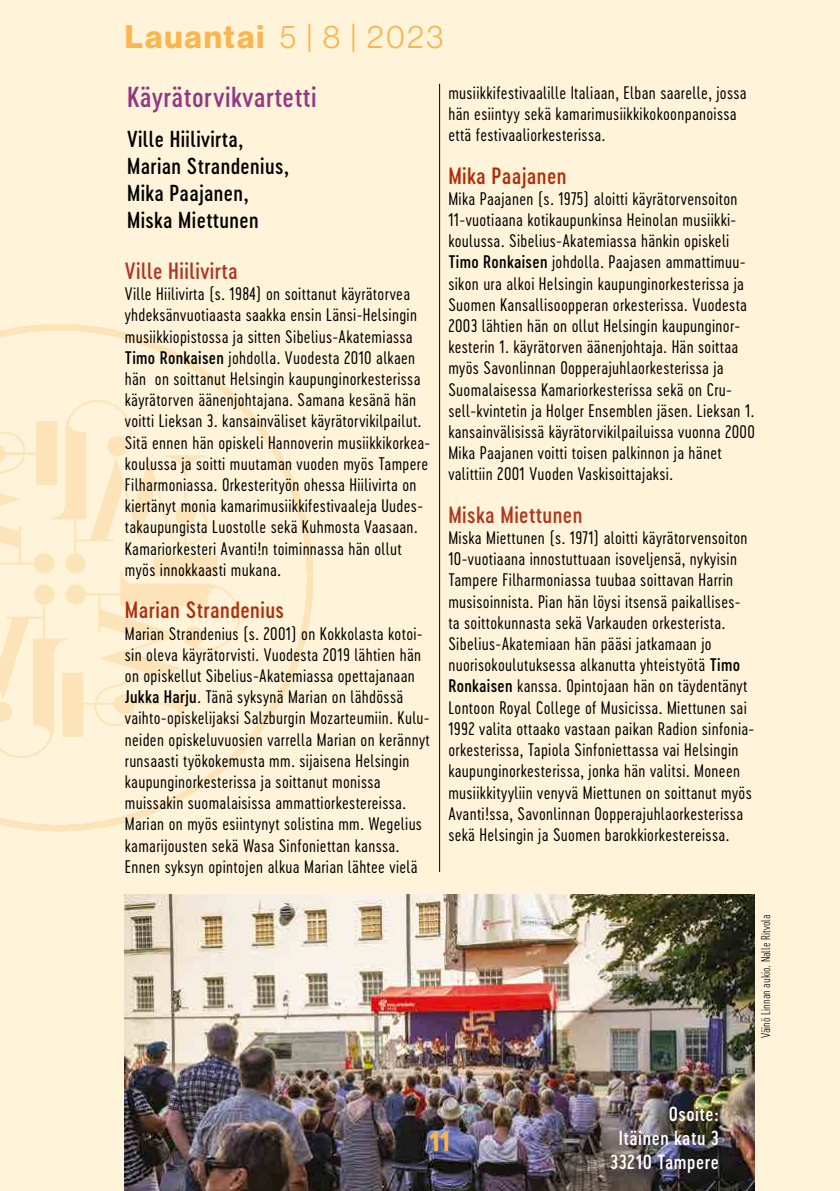
<style>
.page{position:relative;width:840px;height:1191px;background:#fff}
.page>*{position:absolute;margin:0;border:0;box-sizing:border-box;transform-origin:0 0}
.t1{font:32px "N Haas Grotesk DS Std 75 Bd";letter-spacing:.06em;color:#f9b650}
.t2{font:27px "Cervo Neue Medium Neue";letter-spacing:.02em;color:#923783}
.t3{font:26px "Cervo Neue Bold Neue";color:#f9b650}
.t4{font:22px "Cervo Neue Medium Neue";letter-spacing:.02em;color:#ae3822}
.t5{font:22px "Cervo Neue Medium Neue";letter-spacing:.02em;color:#b02d08}
.t6{font:21.6px/27px "Cervo Neue Medium Neue";letter-spacing:.02em;color:#000}
.t7{font:19px/24px "Cervo Neue Medium Neue";letter-spacing:.03em;color:#fff;text-align:right}
.t8{font:17px/21.2px "Cervo Neue Light Neue";letter-spacing:.02em;color:#000}
.t9{font:12px "Cervo Neue Thin Neue";color:#000}
.s1{font-family:"N Haas Grotesk DS Std 45 Lt"}
.s2{font-family:"Cervo Neue Medium Neue"}
</style>
<div class="page">
<div style="left:0;top:0;width:839px;height:1191px;background:#fff3d9"></div>
<img style="left:0;top:324px;width:313px;height:508px">
<hr style="left:439px;top:84px;width:1px;height:788px;background:#000">
<img style="left:125px;top:894px;width:629px;height:297px">
<h1 class="t1" style="left:125px;top:19px;width:320px">Lauantai <span class="s1">5 | 8 | 2023</span></h1>
<h2 class="t2" style="left:127px;top:79px;width:191px">Käyrätorvikvartetti</h2>
<p class="t6" style="left:127px;top:126px;width:163px">Ville Hiilivirta,<br>Marian Strandenius,<br>Mika Paajanen,<br>Miska Miettunen</p>
<p class="t8" style="left:448px;top:82px;width:299px">musiikkifestivaalille Italiaan, Elban saarelle, jossa hän esiintyy sekä kamarimusiikkikokoonpanoissa että festivaaliorkesterissa.</p>
<p class="t5" style="left:448px;top:161px;width:120px">Mika Paajanen</p>
<p class="t8" style="left:448px;top:188px;width:308px">Mika Paajanen (s. 1975) aloitti käyrätorvensoiton 11-vuotiaana kotikaupunkinsa Heinolan musiikki&shy;koulussa. Sibelius-Akatemiassa hänkin opiskeli <span class="s2">Timo Ronkaisen</span> johdolla. Paajasen ammattimuu&shy;sikon ura alkoi Helsingin kaupunginorkesterissa ja Suomen Kansallisoopperan orkesterissa. Vuodesta 2003 lähtien hän on ollut Helsingin kaupunginor&shy;kesterin 1. käyrätorven äänenjohtaja. Hän soittaa myös Savonlinnan Oopperajuhlaorkesterissa ja Suomalaisessa Kamariorkesterissa sekä on Cru&shy;sell-kvintetin ja Holger Ensemblen jäsen. Lieksan 1. kansainvälisissä käyrätorvikilpailuissa vuonna 2000<br>Mika Paajanen voitti toisen palkinnon ja hänet valittiin 2001 Vuoden Vaskisoittajaksi.</p>
<p class="t4" style="left:448px;top:500px;width:135px">Miska Miettunen</p>
<p class="t8" style="left:448px;top:527px;width:307px">Miska Miettunen (s. 1971) aloitti käyrätorvensoiton 10-vuotiaana innostuttuaan isoveljensä, nykyisin Tampere Filharmoniassa tuubaa soittavan Harrin musisoinnista. Pian hän löysi itsensä paikallises&shy;ta soittokunnasta sekä Varkauden orkesterista.<br>Sibelius-Akatemiaan hän pääsi jatkamaan jo nuorisokoulutuksessa alkanutta yhteistyötä <span class="s2">Timo Ronkaisen</span> kanssa. Opintojaan hän on täydentänyt Lontoon Royal College of Musicissa. Miettunen sai 1992 valita ottaako vastaan paikan Radion sinfonia&shy;orkesterissa, Tapiola Sinfoniettassa vai Helsingin kaupunginorkesterissa, jonka hän valitsi. Moneen musiikkityyliin venyvä Miettunen on soittanut myös Avanti!ssa, Savonlinnan Oopperajuhlaorkesterissa sekä Helsingin ja Suomen barokkiorkestereissa.</p>
<p class="t4" style="left:125px;top:256px;width:114px">Ville Hiilivirta</p>
<p class="t8" style="left:125px;top:283px;width:307px">Ville Hiilivirta (s. 1984) on soittanut käyrätorvea yhdeksänvuotiaasta saakka ensin Länsi-Helsingin musiikkiopistossa ja sitten Sibelius-Akatemiassa <span class="s2">Timo Ronkaisen</span> johdolla. Vuodesta 2010 alkaen hän on soittanut Helsingin kaupunginorkesterissa käyrätorven äänenjohtajana. Samana kesänä hän voitti Lieksan 3. kansainväliset käyrätorvikilpailut.<br>Sitä ennen hän opiskeli Hannoverin musiikkikorkea&shy;koulussa ja soitti muutaman vuoden myös Tampere Filharmoniassa. Orkesterityön ohessa Hiilivirta on kiertänyt monia kamarimusiikkifestivaaleja Uudes&shy;takaupungista Luostolle sekä Kuhmosta Vaasaan.<br>Kamariorkesteri Avanti!n toiminnassa hän ollut myös innokkaasti mukana.</p>
<p class="t5" style="left:125px;top:595px;width:160px">Marian Strandenius</p>
<p class="t8" style="left:125px;top:622px;width:306px">Marian Strandenius (s. 2001) on Kokkolasta kotoi&shy;sin oleva käyrätorvisti. Vuodesta 2019 lähtien hän on opiskellut Sibelius-Akatemiassa opettajanaan <span class="s2">Jukka Harju</span>. Tänä syksynä Marian on lähdössä vaihto-opiskelijaksi Salzburgin Mozarteumiin. Kulu&shy;neiden opiskeluvuosien varrella Marian on kerännyt runsaasti työkokemusta mm. sijaisena Helsingin kaupunginorkesterissa ja soittanut monissa muissakin suomalaisissa ammattiorkestereissa.<br>Marian on myös esiintynyt solistina mm. Wegelius kamarijousten sekä Wasa Sinfoniettan kanssa.<br>Ennen syksyn opintojen alkua Marian lähtee vielä</p>
<h3 class="t3" style="left:429px;top:1123px;width:22px">11</h3>
<p class="t7" style="left:609px;top:1102px;width:110px">Osoite:<br>Itäinen katu 3<br>33210 Tampere</p>
<p class="t9" style="left:757px;top:1037px;width:124px;rotate:-90deg">Väinö Linnan aukio. Nalle Ritvola</p>
</div>
